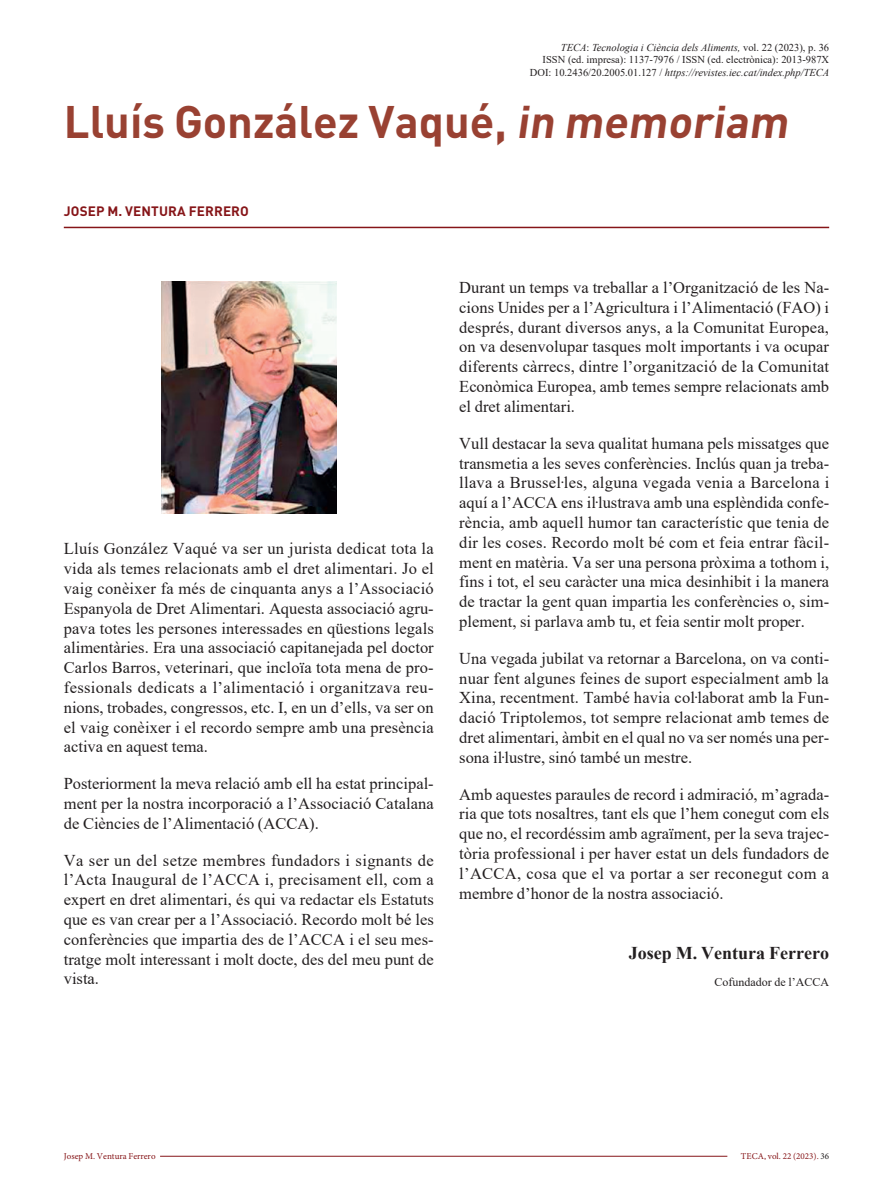
<style>
.page{position:relative;width:893px;height:1191px;background:#fff}
.page>*{position:absolute;margin:0;border:0;box-sizing:border-box;transform-origin:0 0}
.T{font:700 45px "DIN Pro";color:#994132}
.Firma{font:700 18px "Times New Roman";color:#231f20}
.Z{font:16.5px/19.8px "Times New Roman";color:#231f20;text-align:justify}
.Autor{font:700 13.5px "DIN Pro";letter-spacing:.01em;color:#861518}
.Peu-firma{font:12px "Times New Roman";color:#231f20}
.t1{font:italic 10.5px "Times New Roman";color:#231f20}
.t2{font:10.5px "Times New Roman";color:#231f20}
.t3{font:9px "Minion Pro";color:#861518}
.s1{font-style:normal}
.s2{color:#231f20}
</style>
<div class="page">
<img style="left:161px;top:282px;width:175px;height:231px">
<hr style="left:64px;top:227px;width:765px;height:1px;background:#861518">
<hr style="left:160px;top:1156px;width:567px;height:1px;background:#861518">
<p class="t1" style="left:561px;top:40px;width:270px">TECA<span class="s1">:</span> Tecnologia i Ciència dels Aliments, <span class="s1">vol. 22 (2023), p. 36</span></p>
<p class="t2" style="left:543px;top:52px;width:288px">ISSN (ed. impresa): 1137-7976 / ISSN (ed. electrònica): 2013-987X</p>
<p class="t1" style="left:530px;top:65px;width:301px"><span class="s1">DOI: 10.2436/20.2005.01.127 /</span> https://revistes.iec.cat/index.php/TECA</p>
<p class="T" style="left:64px;top:91px;width:734px">Lluís González Vaqué, in memoriam</p>
<p class="Autor" style="left:64px;top:202px;width:187px">JOSEP M. VENTURA FERRERO</p>
<p class="Z" style="left:64px;top:538px;width:372px">Lluís González Vaqué va ser un jurista dedicat tota la vida als temes relacionats amb el dret alimentari. Jo el vaig conèixer fa més de cinquanta anys a l’Associació Espanyola de Dret Alimentari. Aquesta associació agru&shy;pava totes les persones interessades en qüestions legals alimentàries. Era una associació capitanejada pel doctor Carlos Barros, veterinari, que incloïa tota mena de pro&shy;fessionals dedicats a l’alimentació i organitzava reu&shy;nions, trobades, congressos, etc. I, en un d’ells, va ser on el vaig conèixer i el recordo sempre amb una presència activa en aquest tema.</p>
<p class="Z" style="left:64px;top:773px;width:372px">Posteriorment la meva relació amb ell ha estat principal&shy;ment per la nostra incorporació a l’Associació Catalana de Ciències de l’Alimentació (ACCA).</p>
<p class="Z" style="left:64px;top:849px;width:372px">Va ser un del setze membres fundadors i signants de l’Acta Inaugural de l’ACCA i, precisament ell, com a expert en dret alimentari, és qui va redactar els Estatuts que es van crear per a l’Associació. Recordo molt bé les conferències que impartia des de l’ACCA i el seu mes&shy;tratge molt interessant i molt docte, des del meu punt de vista.</p>
<p class="Z" style="left:459px;top:277px;width:371px">Durant un temps va treballar a l’Organització de les Na&shy;cions Unides per a l’Agricultura i l’Alimentació (FAO) i després, durant diversos anys, a la Comunitat Europea, on va desenvolupar tasques molt importants i va ocupar diferents càrrecs, dintre l’organització de la Comunitat Econòmica Europea, amb temes sempre relacionats amb el dret alimentari.</p>
<p class="Z" style="left:459px;top:433px;width:372px">Vull destacar la seva qualitat humana pels missatges que transmetia a les seves conferències. Inclús quan ja treba&shy;llava a Brussel·les, alguna vegada venia a Barcelona i aquí a l’ACCA ens il·lustrava amb una esplèndida confe&shy;rència, amb aquell humor tan característic que tenia de dir les coses. Recordo molt bé com et feia entrar fàcil&shy;ment en matèria. Va ser una persona pròxima a tothom i, fins i tot, el seu caràcter una mica desinhibit i la manera de tractar la gent quan impartia les conferències o, sim&shy;plement, si parlava amb tu, et feia sentir molt proper.</p>
<p class="Z" style="left:459px;top:648px;width:372px">Una vegada jubilat va retornar a Barcelona, on va conti&shy;nuar fent algunes feines de suport especialment amb la Xina, recentment. També havia col·laborat amb la Fun&shy;dació Triptolemos, tot sempre relacionat amb temes de dret alimentari, àmbit en el qual no va ser només una per&shy;sona il·lustre, sinó també un mestre.</p>
<p class="Z" style="left:459px;top:783px;width:372px">Amb aquestes paraules de record i admiració, m’agrada&shy;ria que tots nosaltres, tant els que l’hem conegut com els que no, el recordéssim amb agraïment, per la seva trajec&shy;tòria professional i per haver estat un dels fundadors de l’ACCA, cosa que el va portar a ser reconegut com a membre d’honor de la nostra associació.</p>
<p class="Firma" style="left:629px;top:939px;width:202px">Josep M. Ventura Ferrero</p>
<p class="Peu-firma" style="left:715px;top:973px;width:116px">Cofundador de l’ACCA</p>
<p class="t3" style="left:64px;top:1150px;width:93px">Josep M. Ventura Ferrero</p>
<p class="t3" style="left:741px;top:1150px;width:90px">TECA, vol. 22 (2023). <span class="s2">36</span></p>
</div>
